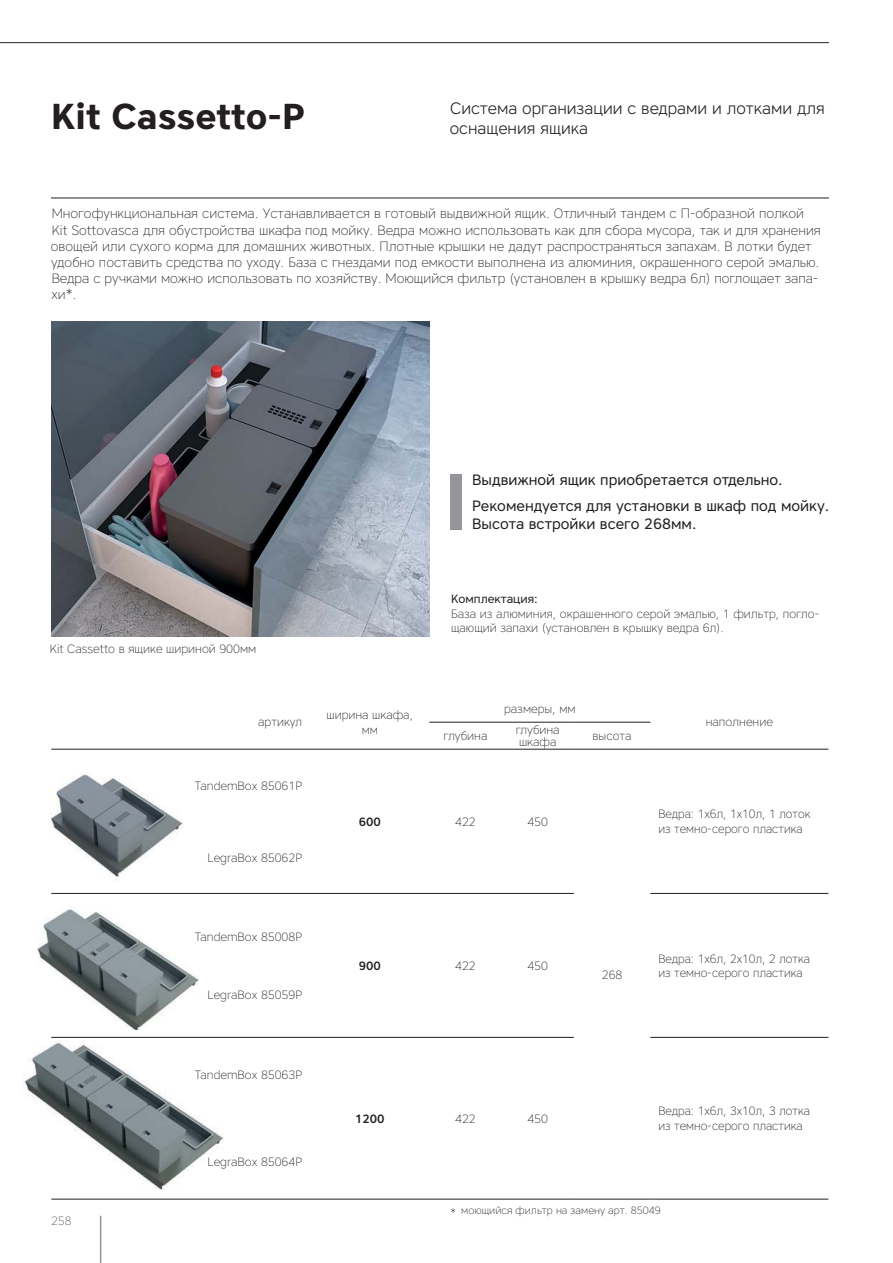
<style>
.page{position:relative;width:893px;height:1263px;background:#fff}
.page>*{position:absolute;margin:0;border:0;box-sizing:border-box;transform-origin:0 0}
.t1{font:700 36px "Core Sans A65";color:#231f20}
.t2{font:300 16.5px/19.8px "Core Sans A35";color:#231f20}
.t3{font:15px/26.5px "Core Sans A45";color:#231f20}
.t4{font:200 13.5px/16.2px "Core Sans A25";color:#231f20}
.t5{font:200 12px/14.4px "Core Sans A25";color:#231f20}
.t6{font:12px "Core Sans A45";color:#231f20}
.t7{font:500 12px "Core Sans A55";color:#231f20}
.t8{font:200 12px "Core Sans A25";color:#58595b}
.t9{font:200 10.5px "Core Sans A25";color:#231f20}
</style>
<div class="page">
<hr style="left:100px;top:1216px;width:1px;height:47px;background:#939598">
<hr style="left:51px;top:198px;width:778px;height:1px;background:#231f20">
<hr style="left:0;top:42px;width:829px;height:1px;background:#231f20">
<img style="left:50px;top:772px;width:133px;height:109px">
<img style="left:23px;top:1036px;width:201px;height:154px">
<img style="left:37px;top:909px;width:162px;height:121px">
<img style="left:51px;top:322px;width:378px;height:315px">
<hr style="left:429px;top:722px;width:145px;height:1px;background:#231f20">
<hr style="left:574px;top:722px;width:76px;height:1px;background:#231f20">
<hr style="left:51px;top:749px;width:523px;height:1px;background:#231f20">
<hr style="left:574px;top:749px;width:76px;height:1px;background:#231f20">
<hr style="left:574px;top:1199px;width:76px;height:1px;background:#231f20">
<hr style="left:650px;top:749px;width:178px;height:1px;background:#231f20">
<hr style="left:51px;top:893px;width:523px;height:1px;background:#231f20">
<hr style="left:650px;top:893px;width:178px;height:1px;background:#231f20">
<hr style="left:51px;top:1037px;width:523px;height:1px;background:#231f20">
<hr style="left:51px;top:1199px;width:523px;height:1px;background:#231f20">
<hr style="left:650px;top:1037px;width:178px;height:1px;background:#231f20">
<hr style="left:650px;top:1199px;width:178px;height:1px;background:#231f20">
<div style="left:451px;top:474px;width:11px;height:55px;background:#939598"></div>
<h1 class="t1" style="left:51px;top:95px;width:255px">Kit Cassetto-P</h1>
<p class="t2" style="left:450px;top:99px;width:376px">Система организации с ведрами и лотками для оснащения ящика</p>
<p class="t4" style="left:51px;top:207px;width:771px">Многофункциональная система. Устанавливается в готовый выдвижной ящик. Отличный тандем с П-образной полкой Kit Sottovasca для обустройства шкафа под мойку. Ведра можно использовать как для сбора мусора, так и для хранения овощей или сухого корма для домашних животных. Плотные крышки не дадут распространяться запахам. В лотки будет удобно поставить средства по уходу. База с гнездами под емкости выполнена из алюминия, окрашенного серой эмалью.<br>Ведра с ручками можно использовать по хозяйству. Моющийся фильтр (установлен в крышку ведра 6л) поглощает запа&shy;хи*.</p>
<p class="t3" style="left:472px;top:466px;width:358px">Выдвижной ящик приобретается отдельно.<br>Рекомендуется для установки в шкаф под мойку.</p>
<p class="t3" style="left:472px;top:511px;width:226px">Высота встройки всего 268мм.</p>
<p class="t5" style="left:50px;top:643px;width:208px">Kit Cassetto в ящике шириной 900мм</p>
<p class="t6" style="left:451px;top:592px;width:88px">Комплектация:</p>
<p class="t5" style="left:451px;top:608px;width:370px">База из алюминия, окрашенного серой эмалью, 1 фильтр, погло&shy;щающий запахи (установлен в крышку ведра 6л).</p>
<p class="t5" style="left:258px;top:716px;width:46px">артикул</p>
<p class="t5" style="left:326px;top:709px;width:88px;text-align:center">ширина шкафа, мм</p>
<p class="t5" style="left:504px;top:703px;width:73px">размеры, мм</p>
<p class="t5" style="left:443px;top:730px;width:45px">глубина</p>
<p class="t5" style="left:516px;top:725px;width:45px;line-height:12px">глубина шкафа</p>
<p class="t5" style="left:592px;top:730px;width:41px">высота</p>
<p class="t5" style="left:195px;top:780px;width:109px">TandemBox 85061Р</p>
<p class="t5" style="left:207px;top:852px;width:96px">LegraBox 85062Р</p>
<p class="t5" style="left:195px;top:931px;width:109px">TandemBox 85008Р</p>
<p class="t7" style="left:359px;top:815px;width:24px">600</p>
<p class="t5" style="left:455px;top:816px;width:22px">422</p>
<p class="t5" style="left:527px;top:816px;width:22px">450</p>
<p class="t5" style="left:706px;top:716px;width:69px">наполнение</p>
<p class="t5" style="left:658px;top:808px;width:153px">Ведра: 1х6л, 1х10л, 1 лоток из темно-серого пластика</p>
<p class="t8" style="left:51px;top:1216px;width:22px">258</p>
<p class="t5" style="left:207px;top:989px;width:96px">LegraBox 85059Р</p>
<p class="t5" style="left:195px;top:1069px;width:109px">TandemBox 85063P</p>
<p class="t5" style="left:207px;top:1156px;width:96px">LegraBox 85064Р</p>
<p class="t7" style="left:359px;top:959px;width:24px">900</p>
<p class="t5" style="left:455px;top:960px;width:22px">422</p>
<p class="t5" style="left:527px;top:960px;width:22px">450</p>
<p class="t5" style="left:658px;top:953px;width:153px">Ведра: 1х6л, 2х10л, 2 лотка из темно-серого пластика</p>
<p class="t5" style="left:602px;top:968px;width:22px">268</p>
<p class="t7" style="left:355px;top:1111px;width:31px">1200</p>
<p class="t5" style="left:455px;top:1113px;width:22px">422</p>
<p class="t5" style="left:527px;top:1113px;width:22px">450</p>
<p class="t5" style="left:658px;top:1105px;width:153px">Ведра: 1х6л, 3х10л, 3 лотка из темно-серого пластика</p>
<p class="t9" style="left:451px;top:1207px;width:212px">* моющийся фильтр на замену арт. 85049</p>
</div>
